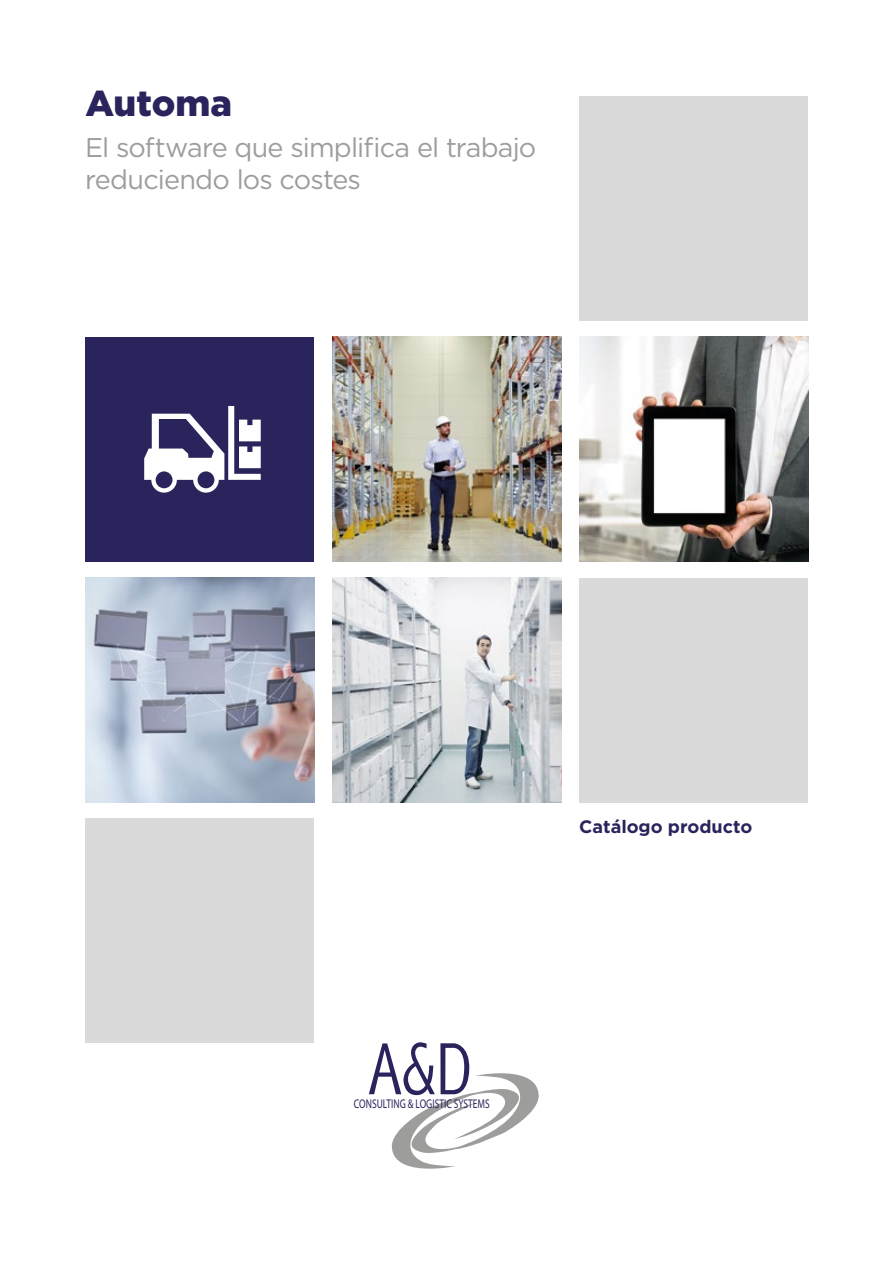
<style>
.page{position:relative;width:893px;height:1263px;background:#fff}
.page>*{position:absolute;margin:0;border:0;box-sizing:border-box;transform-origin:0 0}
.t1{font:900 36px "Gotham";color:#2a245c}
.t2{font:27px/32.4px "Gotham";letter-spacing:-.03em;color:#9d9d9c}
.t3{font:700 18px "Gotham";color:#2a245c}
.t4{font:12.6px "Myriad Pro";color:#2a245c;scale:.75 1}
</style>
<div class="page">
<div style="left:579px;top:96px;width:229px;height:225px;background:#dadada"></div>
<img style="left:332px;top:337px;width:229px;height:225px">
<img style="left:579px;top:337px;width:229px;height:225px">
<div style="left:85px;top:818px;width:229px;height:225px;background:#dadada"></div>
<div style="left:579px;top:578px;width:229px;height:224px;background:#dadada"></div>
<img style="left:85px;top:578px;width:229px;height:224px">
<img style="left:332px;top:578px;width:229px;height:224px">
<div style="left:85px;top:337px;width:229px;height:225px;background:#2a245c"></div>
<svg style="left:144px;top:406px;width:117px;height:87px"></svg>
<svg style="left:369px;top:1042px;width:170px;height:127px"></svg>
<h1 class="t1" style="left:86px;top:78px;width:148px">Automa</h1>
<p class="t2" style="left:85px;top:130px;width:453px">El software que simplifica el trabajo reduciendo los costes</p>
<p class="t3" style="left:579px;top:814px;width:175px">Catálogo producto</p>
<p class="t4" style="left:354px;top:1096px;width:183px">CONSULTING &amp; LOGISTIC SYSTEMS</p>
</div>
